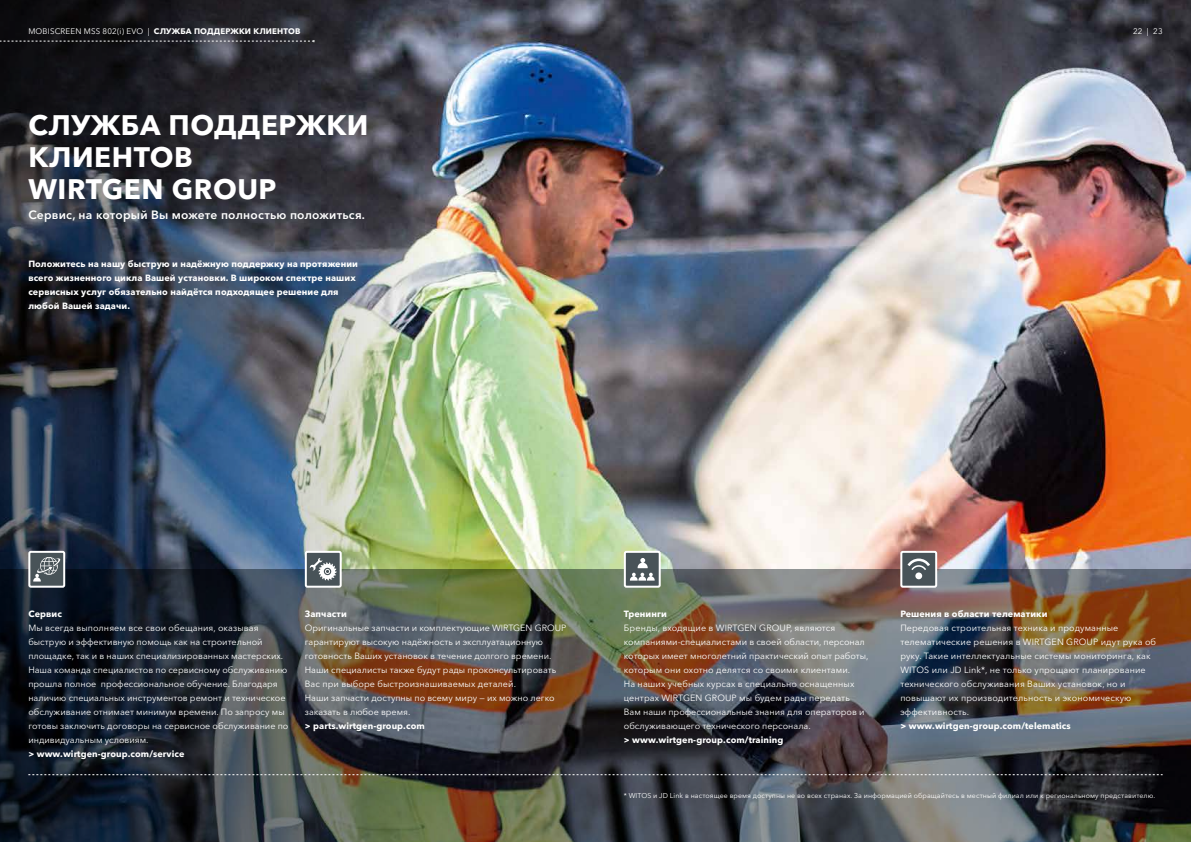
<style>
.page{position:relative;width:1191px;height:842px;background:#fff}
.page>*{position:absolute;margin:0;border:0;box-sizing:border-box;transform-origin:0 0}
.t1{font:700 28px/32px "Avenir Next Cyr";letter-spacing:.02em;color:#fff}
.t2{font:600 12px "Avenir Next Cyr";letter-spacing:.02em;color:#fff}
.t3{font:9px/14px "Avenir Next Cyr";color:#fff}
.t4{font:700 9px/14px "Avenir Next Cyr";letter-spacing:.01em;color:#fff}
.t5{font:8px "Avenir Next Cyr";letter-spacing:.02em;color:#fff}
.t6{font:7px "Avenir Next Cyr";letter-spacing:.01em;color:#fff}
.s1{font-weight:700}
</style>
<div class="page">
<img style="left:452px;top:0;width:739px;height:569px">
<img style="left:0;top:0;width:452px;height:569px">
<img style="left:0;top:569px;width:1191px;height:273px">
<div style="left:29px;top:552px;width:35px;height:35px;background:#485358;border-radius:2px"></div>
<div style="left:28px;top:551px;width:37px;height:37px;border:2px solid #fff;border-radius:2px"></div>
<svg style="left:33px;top:557px;width:28px;height:24px"></svg>
<div style="left:625px;top:552px;width:34px;height:35px;background:#485358;border-radius:2px"></div>
<div style="left:624px;top:551px;width:36px;height:37px;border:2px solid #fff;border-radius:2px"></div>
<svg style="left:630px;top:558px;width:24px;height:23px"></svg>
<div style="left:306px;top:552px;width:35px;height:35px;background:#485358;border-radius:2px"></div>
<div style="left:305px;top:551px;width:37px;height:37px;border:2px solid #fff;border-radius:2px"></div>
<svg style="left:310px;top:558px;width:27px;height:22px"></svg>
<div style="left:901px;top:552px;width:35px;height:35px;background:#485358;border-radius:2px"></div>
<div style="left:900px;top:551px;width:37px;height:37px;border:2px solid #fff;border-radius:2px"></div>
<div style="left:915px;top:572px;width:7px;height:7px;background:#fff;border-radius:50%"></div>
<svg style="left:907px;top:558px;width:23px;height:12px"></svg>
<svg style="left:28px;top:774px;width:1134px;height:1px"></svg>
<svg style="left:0;top:40px;width:315px;height:2px"></svg>
<p class="t5" style="left:28px;top:27px;width:273px">MOBISCREEN MSS 802(i) EVO | <span class="s1">СЛУЖБА ПОДДЕРЖКИ КЛИЕНТОВ</span></p>
<p class="t5" style="left:1133px;top:27px;width:31px">22 | 23</p>
<h1 class="t1" style="left:28px;top:109px;width:342px">СЛУЖБА ПОДДЕРЖКИ<br>КЛИЕНТОВ<br>WIRTGEN GROUP</h1>
<h2 class="t2" style="left:28px;top:207px;width:338px">Сервис, на который Вы можете полностью положиться.</h2>
<p class="t4" style="left:28px;top:257px;width:331px">Положитесь на нашу быструю и надёжную поддержку на протяжении всего жизненного цикла Вашей установки. В широком спектре наших сервисных услуг обязательно найдётся подходящее решение для любой Вашей задачи.</p>
<p class="t4" style="left:28px;top:607px;width:35px">Сервис</p>
<p class="t3" style="left:28px;top:621px;width:262px">Мы всегда выполняем все свои обещания, оказывая быструю и эффективную помощь как на строительной площадке, так и в наших специализированных мастерских.<br>Наша команда специалистов по сервисному обслуживанию прошла полное профессиональное обучение. Благодаря наличию специальных инструментов ремонт и техническое обслуживание отнимает минимум времени. По запросу мы готовы заключить договоры на сервисное обслуживание по индивидуальным условиям.</p>
<p class="t4" style="left:28px;top:747px;width:158px">&gt; www.wirtgen-group.com/service</p>
<p class="t4" style="left:305px;top:607px;width:44px">Запчасти</p>
<p class="t3" style="left:305px;top:621px;width:263px">Оригинальные запчасти и комплектующие WIRTGEN GROUP гарантируют высокую надёжность и эксплуатационную готовность Ваших установок в течение долгого времени.<br>Наши специалисты также будут рады проконсультировать Вас при выборе быстроизнашиваемых деталей.<br>Наши запчасти доступны по всему миру — их можно легко заказать в любое время.</p>
<p class="t4" style="left:305px;top:719px;width:121px">&gt; parts.wirtgen-group.com</p>
<p class="t4" style="left:624px;top:607px;width:45px">Тренинги</p>
<p class="t3" style="left:624px;top:621px;width:246px">Бренды, входящие в WIRTGEN GROUP, являются компаниями-специалистами в своей области, персонал которых имеет многолетний практический опыт работы, которым они охотно делятся со своими клиентами.<br>На наших учебных курсах в специально оснащенных центрах WIRTGEN GROUP мы будем рады передать Вам наши профессиональные знания для операторов и обслуживающего технического персонала.</p>
<p class="t4" style="left:624px;top:733px;width:161px">&gt; www.wirtgen-group.com/training</p>
<p class="t4" style="left:900px;top:607px;width:149px">Решения в области телематики</p>
<p class="t3" style="left:900px;top:621px;width:257px">Передовая строительная техника и продуманные телематические решения в WIRTGEN GROUP идут рука об руку. Такие интеллектуальные системы мониторинга, как WITOS или JD Link*, не только упрощают планирование технического обслуживания Ваших установок, но и повышают их производительность и экономическую эффективность.</p>
<p class="t4" style="left:900px;top:719px;width:172px">&gt; www.wirtgen-group.com/telematics</p>
<p class="t6" style="left:624px;top:791px;width:533px">* WITOS и JD Link в настоящее время доступны не во всех странах. За информацией обращайтесь в местный филиал или к региональному представителю.</p>
</div>
